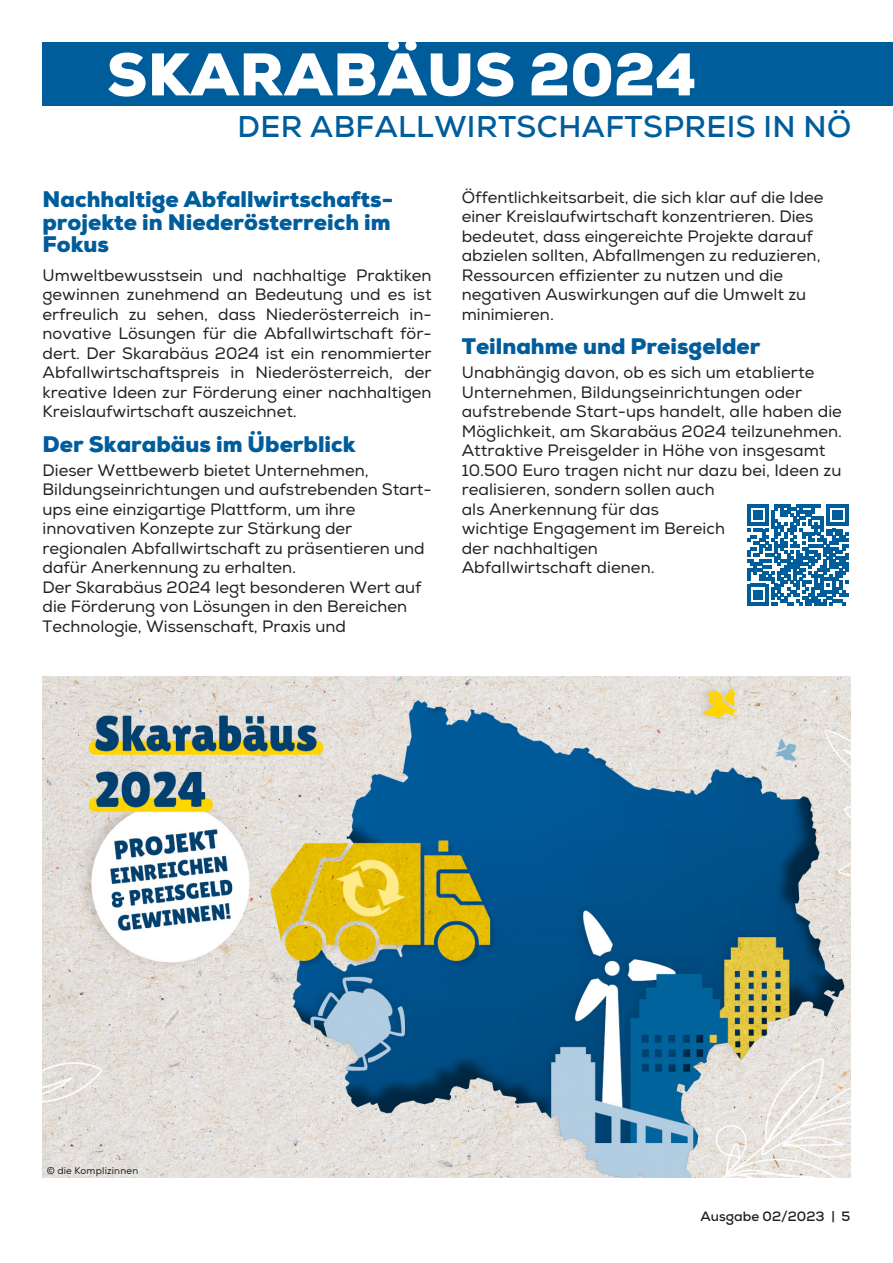
<style>
.page{position:relative;width:893px;height:1263px;background:#fff}
.page>*{position:absolute;margin:0;border:0;box-sizing:border-box;transform-origin:0 0}
._05_Bildtext{font:900 60px "Nexa";letter-spacing:.015em;color:#fff}
._05_Bildtext-2{font:700 30px "Nexa";letter-spacing:.015em;color:#005d9c}
._05_Bildtext-3{font:900 22.5px/22.5px "Nexa";color:#005d9c}
._05_Bildtext-4{font:16.5px/19.5px "Nexa";color:#231f20}
.t1{font:700 13.5px "Nexa";color:#231f20}
._05_Bildtext-5{font:9.75px "Nexa";letter-spacing:.02em;color:#231f20}
</style>
<div class="page">
<div style="left:43px;top:43px;width:850px;height:63px;background:#005d9c"></div>
<svg style="left:747px;top:504px;width:101px;height:101px"></svg>
<img style="left:43px;top:676px;width:807px;height:501px">
<p class="_05_Bildtext" style="left:107px;top:36px;width:591px">SKARABÄUS 2024</p>
<p class="_05_Bildtext-2" style="left:238px;top:108px;width:615px">DER ABFALLWIRTSCHAFTSPREIS IN NÖ</p>
<p class="_05_Bildtext-3" style="left:43px;top:188px;width:352px">Nachhaltige Abfallwirtschafts-</p>
<p class="_05_Bildtext-3" style="left:43px;top:211px;width:350px">projekte in Niederösterreich im<br>Fokus</p>
<p class="_05_Bildtext-4" style="left:43px;top:266px;width:391px;text-align:justify">Umweltbewusstsein und nachhaltige Praktiken gewinnen zunehmend an Bedeutung und es ist erfreulich zu sehen, dass Niederösterreich in&shy;novative Lösungen für die Abfallwirtschaft för&shy;dert. Der Skarabäus 2024 ist ein renommierter Abfallwirtschaftspreis in Niederösterreich, der kreative Ideen zur Förderung einer nachhaltigen Kreislaufwirtschaft auszeichnet.</p>
<p class="_05_Bildtext-3" style="left:43px;top:433px;width:315px">Der Skarabäus im Überblick</p>
<p class="_05_Bildtext-4" style="left:43px;top:461px;width:391px">Dieser Wettbewerb bietet Unternehmen, Bildungseinrichtungen und aufstrebenden Start&shy;ups eine einzigartige Plattform, um ihre innovativen Konzepte zur Stärkung der regionalen Abfallwirtschaft zu präsentieren und dafür Anerkennung zu erhalten.</p>
<p class="_05_Bildtext-4" style="left:43px;top:578px;width:381px">Der Skarabäus 2024 legt besonderen Wert auf die Förderung von Lösungen in den Bereichen<br>Technologie, Wissenschaft, Praxis und</p>
<p class="_05_Bildtext-4" style="left:462px;top:188px;width:363px">Öffentlichkeitsarbeit, die sich klar auf die Idee einer Kreislaufwirtschaft konzentrieren. Dies bedeutet, dass eingereichte Projekte darauf abzielen sollten, Abfallmengen zu reduzieren, Ressourcen effizienter zu nutzen und die negativen Auswirkungen auf die Umwelt zu minimieren.</p>
<p class="_05_Bildtext-3" style="left:462px;top:335px;width:300px">Teilnahme und Preisgelder</p>
<p class="_05_Bildtext-4" style="left:462px;top:363px;width:382px">Unabhängig davon, ob es sich um etablierte Unternehmen, Bildungseinrichtungen oder aufstrebende Start-ups handelt, alle haben die Möglichkeit, am Skarabäus 2024 teilzunehmen.<br>Attraktive Preisgelder in Höhe von insgesamt 10.500 Euro tragen nicht nur dazu bei, Ideen zu realisieren, sondern sollen auch<br>als Anerkennung für das<br>wichtige Engagement im Bereich<br>der nachhaltigen<br>Abfallwirtschaft dienen.</p>
<p class="_05_Bildtext-5" style="left:47px;top:1164px;width:93px">© die Komplizinnen</p>
<p class="t1" style="left:701px;top:1208px;width:151px">Ausgabe 02/2023 | 5</p>
</div>
